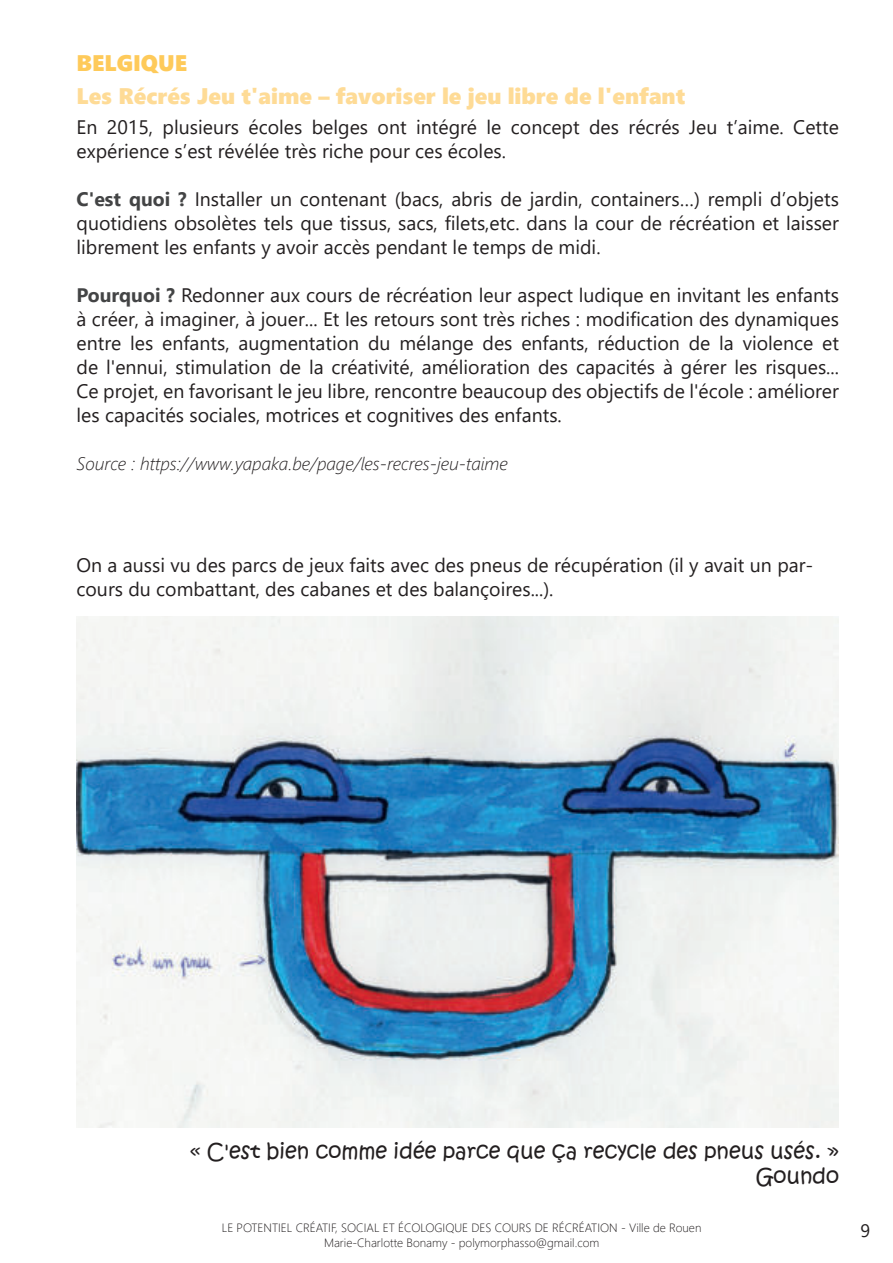
<style>
.page{position:relative;width:893px;height:1263px;background:#fff}
.page>*{position:absolute;margin:0;border:0;box-sizing:border-box;transform-origin:0 0}
.t1{font:22.5px "Segoe UI Black";color:#fedb96}
.t2{font:22.5px "Segoe UI Black";color:#feca5a}
.t3{font:21px/25.2px "Kristen ITC";color:#231f20;text-align:right}
.t4{font:19.5px/24px "Segoe UI";color:#231f20}
.t5{font:italic 300 18px "Segoe UI";color:#231f20}
.t6{font:18px "Segoe UI";color:#231f20}
.t7{font:300 12px "Segoe UI";color:#231f20}
.s1{font-weight:700;color:#434445}
</style>
<div class="page">
<img style="left:77px;top:617px;width:762px;height:511px">
<p class="t2" style="left:77px;top:55px;width:112px">BELGIQUE</p>
<p class="t1" style="left:77px;top:87px;width:610px">Les Récrés Jeu t'aime – favoriser le jeu libre de l'enfant</p>
<p class="t4" style="left:77px;top:117px;width:764px">En 2015, plusieurs écoles belges ont intégré le concept des récrés Jeu t’aime. Cette expérience s’est révélée très riche pour ces écoles.</p>
<p class="t4" style="left:77px;top:186px;width:764px;text-align:justify"><span class="s1">C'est quoi ?</span> Installer un contenant (bacs, abris de jardin, containers…) rempli d’objets quotidiens obsolètes tels que tissus, sacs, filets,etc. dans la cour de récréation et laisser librement les enfants y avoir accès pendant le temps de midi.</p>
<p class="t4" style="left:77px;top:285px;width:764px;text-align:justify"><span class="s1">Pourquoi ?</span> Redonner aux cours de récréation leur aspect ludique en invitant les enfants à créer, à imaginer, à jouer... Et les retours sont très riches : modification des dynamiques entre les enfants, augmentation du mélange des enfants, réduction de la violence et de l'ennui, stimulation de la créativité, amélioration des capacités à gérer les risques...<br>Ce projet, en favorisant le jeu libre, rencontre beaucoup des objectifs de l'école : améliorer les capacités sociales, motrices et cognitives des enfants.</p>
<p class="t5" style="left:77px;top:447px;width:433px">Source : https://www.yapaka.be/page/les-recres-jeu-taime</p>
<p class="t4" style="left:77px;top:555px;width:738px">On a aussi vu des parcs de jeux faits avec des pneus de récupération (il y avait un par&shy;cours du combattant, des cabanes et des balançoires...).</p>
<p class="t3" style="left:190px;top:1140px;width:651px">« C'est bien comme idée parce que ça recycle des pneus usés. »<br>Goundo</p>
<p class="t7" style="left:222px;top:1223px;width:481px">LE POTENTIEL CRÉATIF, SOCIAL ET ÉCOLOGIQUE DES COURS DE RÉCRÉATION - Ville de Rouen</p>
<p class="t6" style="left:860px;top:1223px;width:11px">9</p>
<p class="t7" style="left:324px;top:1238px;width:277px">Marie-Charlotte Bonamy - polymorphasso@gmail.com</p>
</div>
